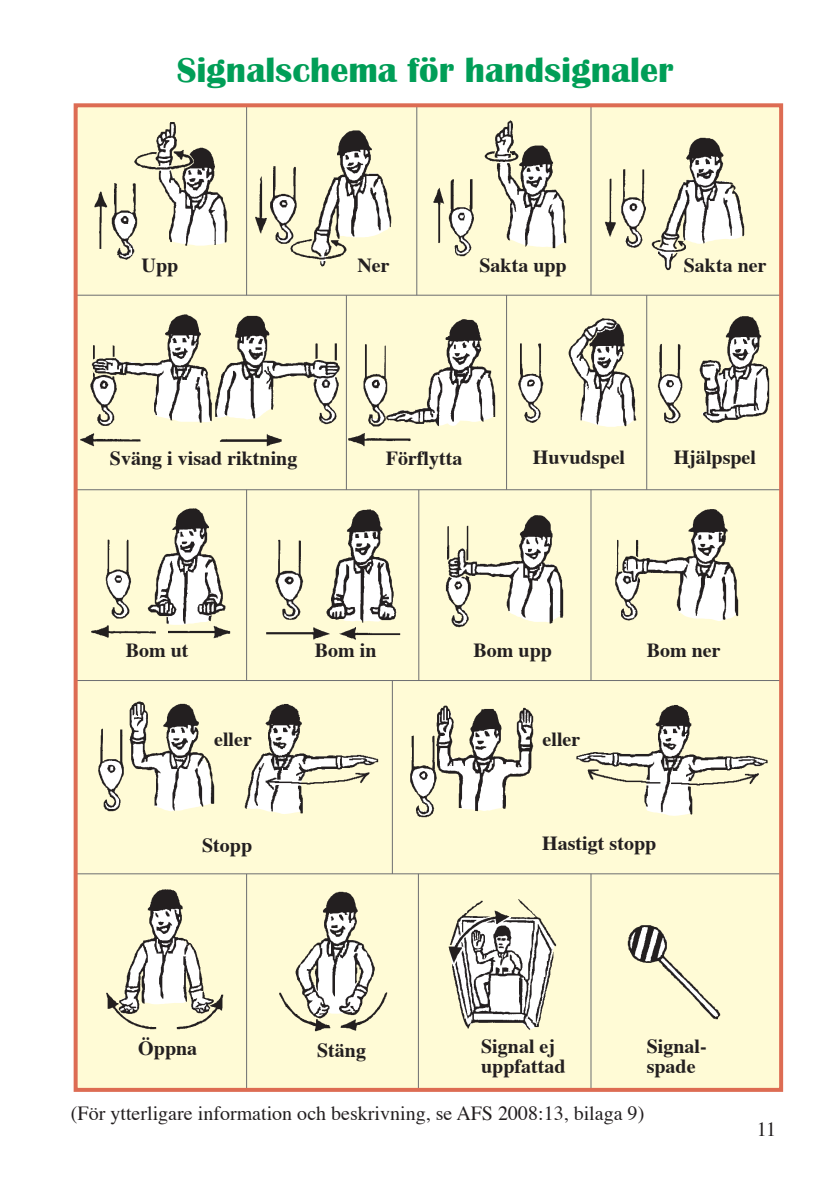
<style>
.page{position:relative;width:840px;height:1191px;background:#fff}
.page>*{position:absolute;margin:0;border:0;box-sizing:border-box;transform-origin:0 0}
.t1{font:700 36px "Britannic";color:#009e57}
.t2{font:700 20px/20px "Times";color:#231f20}
.t3{font:20px "Times";color:#231f20}
</style>
<div class="page">
<div style="left:75px;top:105px;width:704px;height:984px;background:#fffbd6"></div>
<hr style="left:75px;top:295px;width:705px;height:1px;background:#6c6d70">
<hr style="left:74px;top:489px;width:706px;height:1px;background:#6c6d70">
<hr style="left:75px;top:680px;width:705px;height:1px;background:#6c6d70">
<hr style="left:75px;top:873px;width:704px;height:1px;background:#6c6d70">
<hr style="left:246px;top:105px;width:1px;height:190px;background:#6c6d70">
<hr style="left:416px;top:105px;width:1px;height:190px;background:#6c6d70">
<hr style="left:590px;top:105px;width:1px;height:190px;background:#6c6d70">
<hr style="left:246px;top:490px;width:1px;height:191px;background:#6c6d70">
<hr style="left:418px;top:490px;width:1px;height:190px;background:#6c6d70">
<hr style="left:590px;top:490px;width:1px;height:191px;background:#6c6d70">
<hr style="left:346px;top:295px;width:1px;height:195px;background:#6c6d70">
<hr style="left:506px;top:295px;width:1px;height:195px;background:#6c6d70">
<hr style="left:646px;top:295px;width:1px;height:195px;background:#6c6d70">
<hr style="left:418px;top:873px;width:1px;height:216px;background:#6c6d70">
<hr style="left:392px;top:680px;width:1px;height:194px;background:#6c6d70">
<hr style="left:246px;top:874px;width:1px;height:215px;background:#6c6d70">
<hr style="left:590px;top:873px;width:1px;height:216px;background:#6c6d70">
<img style="left:80px;top:314px;width:260px;height:133px">
<img style="left:346px;top:317px;width:150px;height:130px">
<img style="left:91px;top:508px;width:140px;height:131px">
<img style="left:266px;top:509px;width:135px;height:131px">
<img style="left:445px;top:515px;width:118px;height:113px">
<img style="left:615px;top:509px;width:123px;height:112px">
<img style="left:98px;top:701px;width:117px;height:111px">
<img style="left:410px;top:705px;width:124px;height:113px">
<img style="left:518px;top:318px;width:119px;height:109px">
<img style="left:657px;top:316px;width:113px;height:108px">
<img style="left:106px;top:889px;width:118px;height:141px">
<img style="left:279px;top:891px;width:109px;height:141px">
<img style="left:448px;top:899px;width:109px;height:131px">
<img style="left:627px;top:925px;width:94px;height:95px">
<img style="left:255px;top:130px;width:137px;height:137px">
<img style="left:433px;top:121px;width:134px;height:136px">
<img style="left:604px;top:137px;width:140px;height:134px">
<img style="left:94px;top:122px;width:134px;height:138px">
<img style="left:576px;top:705px;width:192px;height:111px">
<img style="left:244px;top:704px;width:135px;height:110px">
<div style="left:74px;top:103px;width:708px;height:988px;border:4px solid #dd6c53"></div>
<h1 class="t1" style="left:177px;top:50px;width:498px">Signalschema för handsignaler</h1>
<p class="t2" style="left:141px;top:256px;width:38px">Upp</p>
<p class="t2" style="left:479px;top:256px;width:89px">Sakta upp</p>
<p class="t2" style="left:357px;top:256px;width:34px">Ner</p>
<p class="t2" style="left:683px;top:256px;width:84px">Sakta ner</p>
<p class="t2" style="left:110px;top:449px;width:189px">Sväng i visad riktning</p>
<p class="t2" style="left:385px;top:449px;width:78px">Förflytta</p>
<p class="t2" style="left:532px;top:448px;width:94px">Huvudspel</p>
<p class="t2" style="left:673px;top:447px;width:84px">Hjälpspel</p>
<p class="t2" style="left:126px;top:640px;width:64px">Bom ut</p>
<p class="t2" style="left:314px;top:640px;width:63px">Bom in</p>
<p class="t2" style="left:473px;top:640px;width:80px">Bom upp</p>
<p class="t2" style="left:646px;top:640px;width:75px">Bom ner</p>
<p class="t2" style="left:214px;top:727px;width:39px">eller</p>
<p class="t2" style="left:542px;top:727px;width:39px">eller</p>
<p class="t2" style="left:202px;top:836px;width:52px">Stopp</p>
<p class="t2" style="left:542px;top:834px;width:115px">Hastigt stopp</p>
<p class="t2" style="left:138px;top:1038px;width:60px">Öppna</p>
<p class="t2" style="left:317px;top:1040px;width:50px">Stäng</p>
<p class="t2" style="left:481px;top:1036px;width:86px">Signal ej uppfattad</p>
<p class="t2" style="left:646px;top:1036px;width:62px">Signal&shy;spade</p>
<p class="t3" style="left:71px;top:1094px;width:574px">(För ytterligare information och beskrivning, se AFS 2008:13, bilaga 9)</p>
<p class="t3" style="left:756px;top:1110px;width:21px">11</p>
</div>
